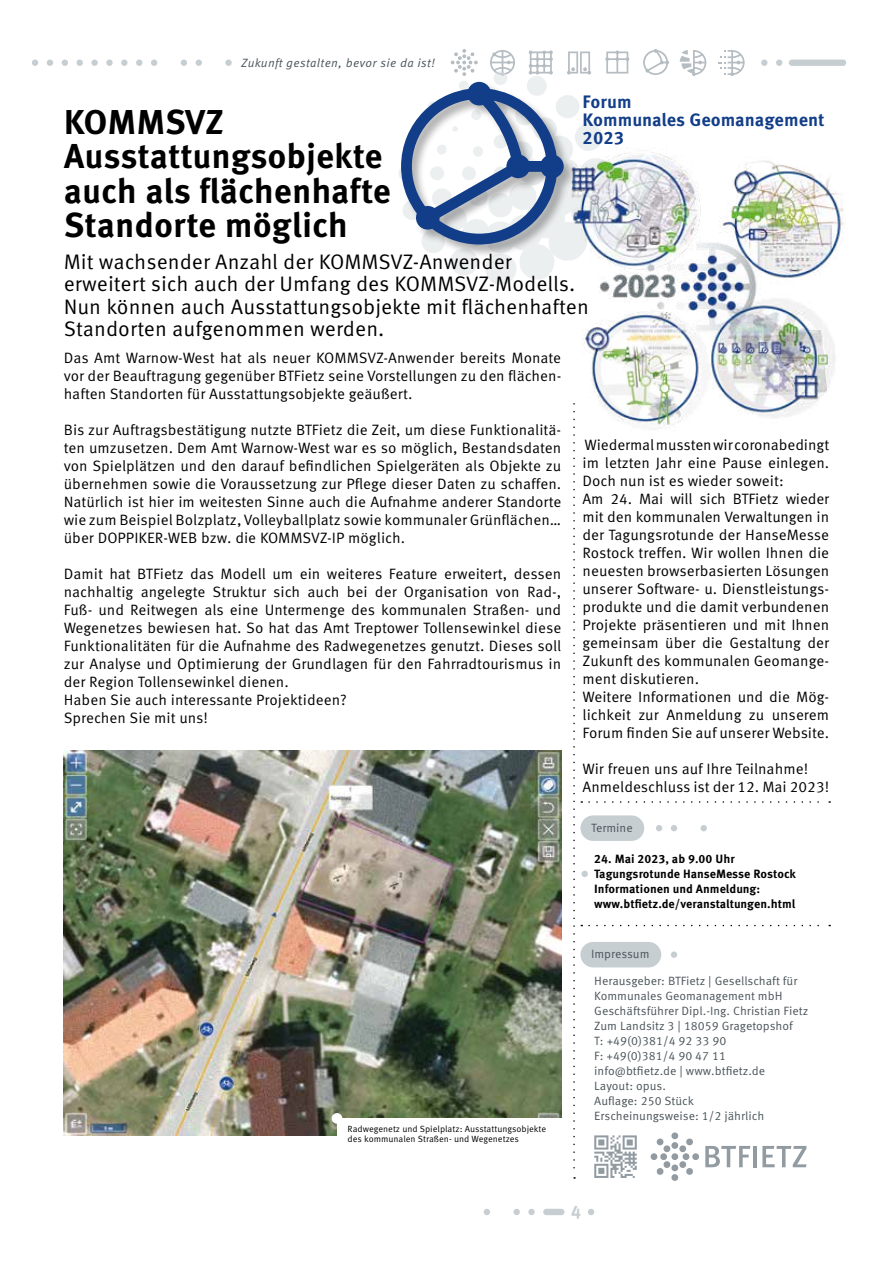
<style>
.page{position:relative;width:893px;height:1263px;background:#fff}
.page>*{position:absolute;margin:0;border:0;box-sizing:border-box;transform-origin:0 0}
.t1{font:700 34.5px/34.5px "Meta Correspondence";color:#000}
.t2{font:21px/22.5px "Meta Correspondence";color:#000}
.t3{font:700 18px/18px "Meta Correspondence";color:#123d88}
.t4{font:700 18px "Meta Correspondence";color:#c7ced2}
.t5{font:15px/18px "Meta Correspondence";color:#000}
.t6{font:12px/15px "Meta Correspondence";color:#485358}
.t7{font:700 12px/15px "Meta Correspondence";color:#000}
.t8{font:italic 12px "Meta Correspondence";letter-spacing:.03em;color:#485358}
.t9{font:9px/10.5px "Meta Correspondence";color:#000}
</style>
<div class="page">
<svg style="left:589px;top:925px;width:241px;height:1px"></svg>
<svg style="left:484px;top:1209px;width:6px;height:6px"></svg>
<div style="left:513px;top:1209px;width:7px;height:6px;background:#c7ced2;border-radius:50%"></div>
<div style="left:528px;top:1209px;width:7px;height:6px;background:#c7ced2;border-radius:50%"></div>
<svg style="left:588px;top:1209px;width:6px;height:6px"></svg>
<div style="left:543px;top:1209px;width:21px;height:6px;background:#c7ced2;border-radius:3px"></div>
<svg style="left:32px;top:60px;width:6px;height:6px"></svg>
<svg style="left:47px;top:60px;width:6px;height:6px"></svg>
<svg style="left:62px;top:60px;width:6px;height:6px"></svg>
<svg style="left:77px;top:60px;width:6px;height:6px"></svg>
<div style="left:91px;top:60px;width:7px;height:6px;background:#c7ced2;border-radius:50%"></div>
<div style="left:106px;top:60px;width:7px;height:6px;background:#c7ced2;border-radius:50%"></div>
<div style="left:121px;top:60px;width:7px;height:6px;background:#c7ced2;border-radius:50%"></div>
<svg style="left:136px;top:60px;width:6px;height:6px"></svg>
<svg style="left:151px;top:60px;width:6px;height:6px"></svg>
<svg style="left:181px;top:60px;width:6px;height:6px"></svg>
<svg style="left:196px;top:60px;width:6px;height:6px"></svg>
<div style="left:225px;top:60px;width:7px;height:6px;background:#c7ced2;border-radius:50%"></div>
<svg style="left:761px;top:60px;width:6px;height:6px"></svg>
<svg style="left:776px;top:60px;width:6px;height:6px"></svg>
<div style="left:789px;top:60px;width:57px;height:6px;background:#c7ced2;border-radius:3px"></div>
<svg style="left:451px;top:49px;width:27px;height:22px"></svg>
<svg style="left:490px;top:50px;width:25px;height:21px"></svg>
<svg style="left:643px;top:49px;width:26px;height:26px"></svg>
<svg style="left:529px;top:50px;width:24px;height:21px"></svg>
<svg style="left:605px;top:50px;width:24px;height:24px"></svg>
<svg style="left:568px;top:51px;width:22px;height:20px"></svg>
<svg style="left:680px;top:50px;width:26px;height:26px"></svg>
<svg style="left:718px;top:50px;width:27px;height:26px"></svg>
<div style="left:580px;top:942px;width:81px;height:25px;background:#c7ced2;border-radius:13px"></div>
<div style="left:671px;top:951px;width:6px;height:7px;background:#c7ced2;border-radius:50%"></div>
<svg style="left:594px;top:1135px;width:43px;height:43px"></svg>
<svg style="left:705px;top:1146px;width:45px;height:21px"></svg>
<hr style="left:753px;top:1146px;width:4px;height:21px;background:#919ba1">
<svg style="left:762px;top:1146px;width:45px;height:21px"></svg>
<div style="left:671px;top:1153px;width:7px;height:7px;background:#919ba1;border-radius:50%"></div>
<div style="left:651px;top:1153px;width:6px;height:7px;background:#919ba1;border-radius:50%"></div>
<div style="left:692px;top:1153px;width:7px;height:7px;background:#919ba1;border-radius:50%"></div>
<div style="left:671px;top:1174px;width:7px;height:7px;background:#919ba1;border-radius:50%"></div>
<div style="left:671px;top:1132px;width:7px;height:7px;background:#919ba1;border-radius:50%"></div>
<div style="left:683px;top:1153px;width:6px;height:7px;background:#919ba1;border-radius:50%"></div>
<div style="left:660px;top:1153px;width:7px;height:7px;background:#919ba1;border-radius:50%"></div>
<div style="left:671px;top:1142px;width:7px;height:7px;background:#919ba1;border-radius:50%"></div>
<div style="left:671px;top:1164px;width:7px;height:7px;background:#919ba1;border-radius:50%"></div>
<svg style="left:656px;top:1138px;width:15px;height:14px"></svg>
<svg style="left:679px;top:1161px;width:14px;height:14px"></svg>
<svg style="left:656px;top:1161px;width:15px;height:14px"></svg>
<svg style="left:679px;top:1138px;width:14px;height:14px"></svg>
<svg style="left:573px;top:450px;width:2px;height:729px"></svg>
<svg style="left:589px;top:801px;width:241px;height:2px"></svg>
<div style="left:581px;top:871px;width:7px;height:6px;background:#c7ced2;border-radius:50%"></div>
<svg style="left:671px;top:825px;width:6px;height:6px"></svg>
<svg style="left:701px;top:825px;width:6px;height:6px"></svg>
<svg style="left:656px;top:825px;width:6px;height:6px"></svg>
<div style="left:580px;top:815px;width:64px;height:26px;background:#c7ced2;border-radius:13px"></div>
<svg style="left:398px;top:71px;width:214px;height:214px"></svg>
<div style="left:400px;top:81px;width:177px;height:177px;background:#000;opacity:.3"></div>
<svg style="left:401px;top:82px;width:163px;height:162px"></svg>
<img style="left:64px;top:751px;width:497px;height:384px">
<div style="left:337px;top:1118px;width:234px;height:30px;background:#fff"></div>
<div style="left:332px;top:1113px;width:10px;height:11px;background:#fff;border-radius:50%"></div>
<img style="left:555px;top:138px;width:289px;height:306px">
<p class="t8" style="left:241px;top:56px;width:195px">Zukunft gestalten, bevor sie da ist!</p>
<p class="t3" style="left:583px;top:92px;width:244px">Forum<br>Kommunales Geomanagement<br>2023</p>
<h1 class="t1" style="left:64px;top:104px;width:329px">KOMMSVZ<br>Ausstattungsobjekte auch als flächenhafte<br>Standorte möglich</h1>
<h2 class="t2" style="left:64px;top:250px;width:527px">Mit wachsender Anzahl der KOMMSVZ-Anwender erweitert sich auch der Umfang des KOMMSVZ-Modells.<br>Nun können auch Ausstattungsobjekte mit flächenhaften Standorten aufgenommen werden.</h2>
<p class="t5" style="left:64px;top:349px;width:499px;text-align:justify">Das Amt Warnow-West hat als neuer KOMMSVZ-Anwender bereits Monate vor der Beauftragung gegenüber BTFietz seine Vorstellungen zu den flächen&shy;haften Standorten für Ausstattungsobjekte geäußert.</p>
<p class="t5" style="left:64px;top:421px;width:499px;text-align:justify">Bis zur Auftragsbestätigung nutzte BTFietz die Zeit, um diese Funktionalitä&shy;ten umzusetzen. Dem Amt Warnow-West war es so möglich, Bestandsdaten von Spielplätzen und den darauf befindlichen Spielgeräten als Objekte zu übernehmen sowie die Voraussetzung zur Pflege dieser Daten zu schaffen.<br>Natürlich ist hier im weitesten Sinne auch die Aufnahme anderer Standorte wie zum Beispiel Bolzplatz, Volleyballplatz sowie kommunaler Grünflächen… über DOPPIKER-WEB bzw. die KOMMSVZ-IP möglich.</p>
<p class="t5" style="left:64px;top:565px;width:499px">Damit hat BTFietz das Modell um ein weiteres Feature erweitert, dessen nachhaltig angelegte Struktur sich auch bei der Organisation von Rad-, Fuß- und Reitwegen als eine Untermenge des kommunalen Straßen- und Wegenetzes bewiesen hat. So hat das Amt Treptower Tollensewinkel diese Funktionalitäten für die Aufnahme des Radwegenetzes genutzt. Dieses soll zur Analyse und Optimierung der Grundlagen für den Fahrradtourismus in der Region Tollensewinkel dienen.<br>Haben Sie auch interessante Projektideen?<br>Sprechen Sie mit uns!</p>
<p class="t9" style="left:348px;top:1123px;width:200px">Radwegenetz und Spielplatz: Ausstattungsobjekte des kommunalen Straßen- und Wegenetzes</p>
<p class="t5" style="left:583px;top:435px;width:248px">Wiedermal mussten wir coronabedingt im letzten Jahr eine Pause einlegen.<br>Doch nun ist es wieder soweit:<br>Am 24. Mai will sich BTFietz wieder mit den kommunalen Verwaltungen in der Tagungsrotunde der HanseMesse Rostock treffen. Wir wollen Ihnen die neuesten browserbasierten Lösungen unserer Software- u. Dienstleistungs&shy;produkte und die damit verbundenen Projekte präsentieren und mit Ihnen gemeinsam über die Gestaltung der Zukunft des kommunalen Geomange&shy;ment diskutieren.<br>Weitere Informationen und die Mög&shy;lichkeit zur Anmeldung zu unserem Forum finden Sie auf unserer Website.</p>
<p class="t5" style="left:583px;top:759px;width:248px">Wir freuen uns auf Ihre Teilnahme!<br>Anmeldeschluss ist der 12. Mai 2023!</p>
<p class="t6" style="left:591px;top:820px;width:43px">Termine</p>
<p class="t7" style="left:594px;top:851px;width:203px">24. Mai 2023, ab 9.00 Uhr Tagungsrotunde HanseMesse Rostock Informationen und Anmeldung: www.btfietz.de/veranstaltungen.html</p>
<p class="t6" style="left:591px;top:947px;width:60px">Impressum</p>
<p class="t6" style="left:594px;top:974px;width:216px">Herausgeber: BTFietz | Gesellschaft für<br>Kommunales Geomanagement mbH<br>Geschäftsführer Dipl.-Ing. Christian Fietz<br>Zum Landsitz 3 | 18059 Gragetopshof<br>T: +49(0)381/4 92 33 90<br>F: +49(0)381/4 90 47 11 info@btfietz.de | www.btfietz.de<br>Layout: opus.<br>Auflage: 250 Stück<br>Erscheinungsweise: 1/2 jährlich</p>
<p class="t4" style="left:571px;top:1201px;width:12px">4</p>
</div>
